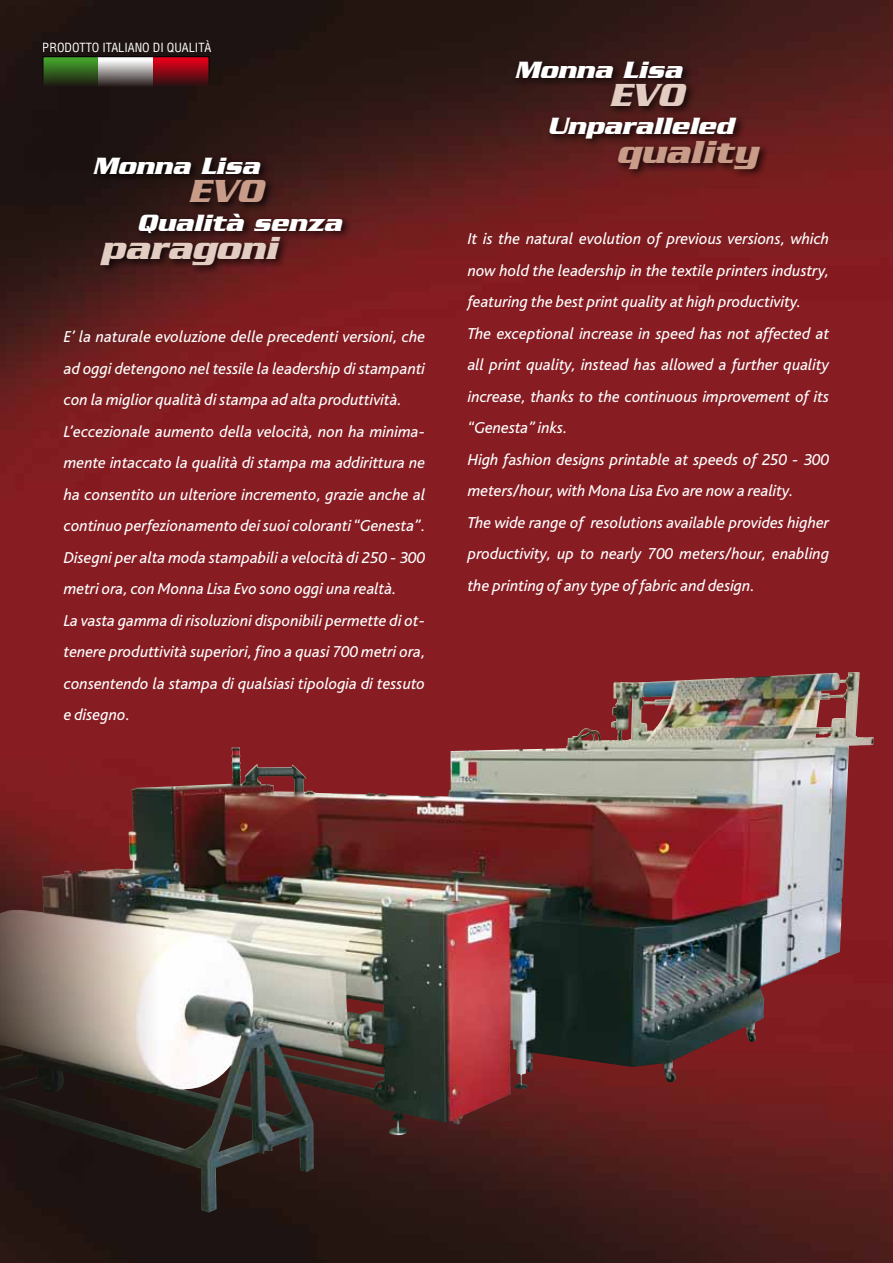
<style>
.page{position:relative;width:893px;height:1263px;background:#fff}
.page>*{position:absolute;margin:0;border:0;box-sizing:border-box;transform-origin:0 0}
.t1{font:italic 700 34.5px "Serpentine";color:#e3cdc2}
.t2{font:italic 700 34.5px "Serpentine";color:#c99c8a}
.t3{font:italic 700 25.5px "Serpentine";color:#fff}
.t4{font:italic 16.5px/31.5px "Kl Bliss";color:#fff}
.t5{font:condensed 12.3px "Helvetica";color:#fff}
</style>
<div class="page">
<img style="left:0;top:0;width:893px;height:1263px">
<img style="left:0;top:672px;width:848px;height:540px">
<svg style="left:45px;top:58px;width:53px;height:30px;background:#305c1d"></svg>
<svg style="left:98px;top:58px;width:56px;height:30px;background:#928b8b"></svg>
<svg style="left:154px;top:58px;width:53px;height:30px;background:#830815"></svg>
<div style="left:43px;top:56px;width:166px;height:34px;border:1px solid #000"></div>
<div style="left:511px;top:57px;width:257px;height:121px;background:#000;opacity:.75"></div>
<div style="left:89px;top:153px;width:263px;height:121px;background:#000;opacity:.75"></div>
<p class="t5" style="left:43px;top:40px;width:170px">PRODOTTO ITALIANO DI QUALITÀ</p>
<h2 class="t3" style="left:92px;top:151px;width:169px">Monna Lisa</h2>
<h1 class="t2" style="left:188px;top:171px;width:76px">EVO</h1>
<h2 class="t3" style="left:137px;top:208px;width:206px">Qualità senza</h2>
<h1 class="t1" style="left:101px;top:228px;width:178px">paragoni</h1>
<p class="t4" style="left:64px;top:321px;width:363px">E’ la naturale evoluzione delle precedenti versioni, che ad oggi detengono nel tessile la leadership di stampanti con la miglior qualità di stampa ad alta produttività.<br>L’eccezionale aumento della velocità, non ha minima&shy;mente intaccato la qualità di stampa ma addirittura ne ha consentito un ulteriore incremento, grazie anche al continuo perfezionamento dei suoi coloranti “Genesta”.<br>Disegni per alta moda stampabili a velocità di 250 - 300 metri ora, con Monna Lisa Evo sono oggi una realtà.<br>La vasta gamma di risoluzioni disponibili permette di ot&shy;tenere produttività superiori, fino a quasi 700 metri ora, consentendo la stampa di qualsiasi tipologia di tessuto e disegno.</p>
<h2 class="t3" style="left:514px;top:55px;width:169px">Monna Lisa</h2>
<h1 class="t1" style="left:609px;top:75px;width:76px">EVO</h1>
<h2 class="t3" style="left:547px;top:111px;width:188px">Unparalleled</h2>
<h1 class="t2" style="left:616px;top:132px;width:143px">quality</h1>
<p class="t4" style="left:468px;top:224px;width:363px">It is the natural evolution of previous versions, which now hold the leadership in the textile printers industry, featuring the best print quality at high productivity.<br>The exceptional increase in speed has not affected at all print quality, instead has allowed a further quality increase, thanks to the continuous improvement of its “Genesta” inks.<br>High fashion designs printable at speeds of 250 - 300 meters/hour, with Mona Lisa Evo are now a reality.<br>The wide range of resolutions available provides higher productivity, up to nearly 700 meters/hour, enabling the printing of any type of fabric and design.</p>
</div>
